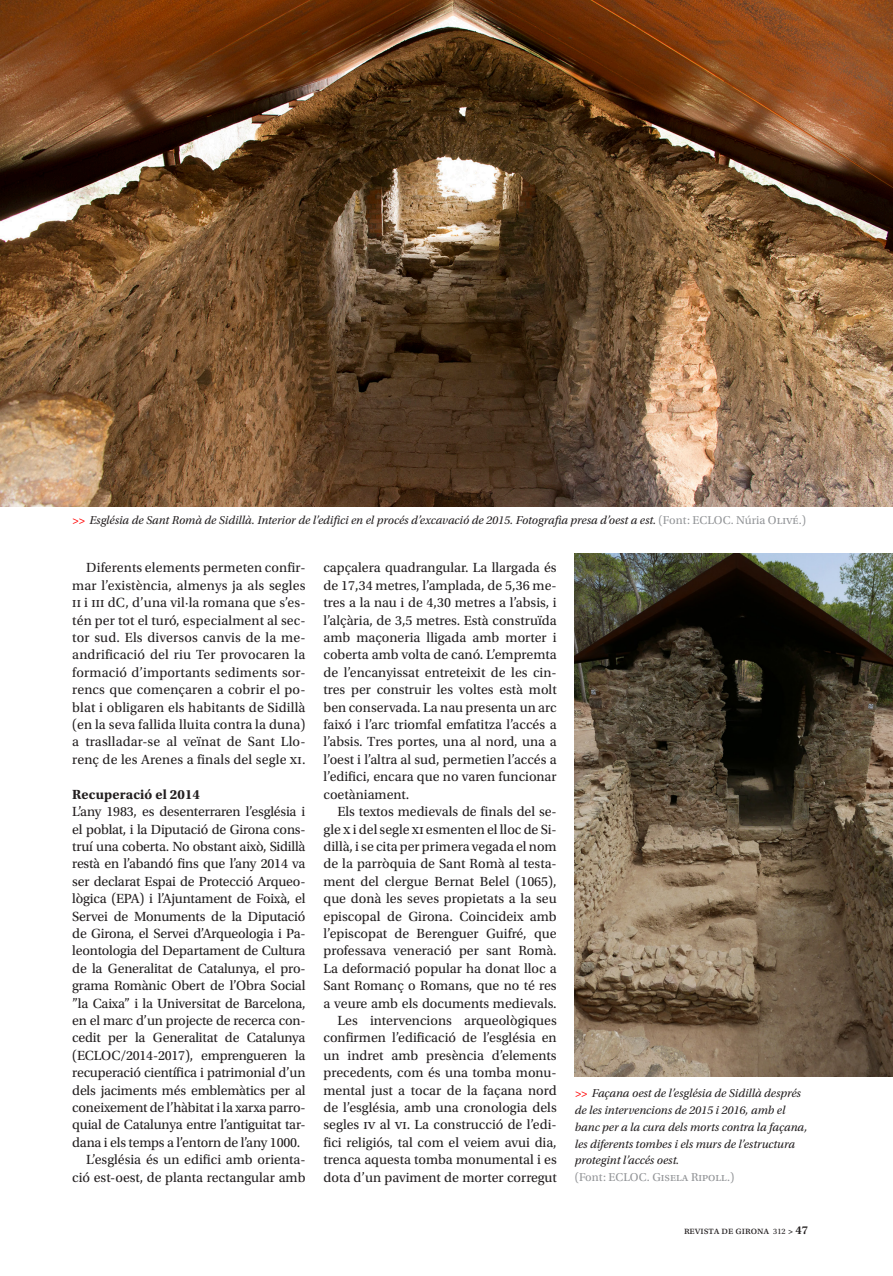
<style>
.page{position:relative;width:893px;height:1276px;background:#fff}
.page>*{position:absolute;margin:0;border:0;box-sizing:border-box;transform-origin:0 0}
.BASIC__Utopia{font:13.95px/17.4px "Utopia Std";letter-spacing:-.005em;color:#231f20;text-align:justify}
.BASIC__Utopia-2{font:700 13.95px "Utopia Std";letter-spacing:.01em;color:#231f20}
.PEUS_DE_FOTO{font:italic 12px/16.8px "Utopia Std";color:#231f20}
.PEUS_DE_FOTO-2{font:12px "Utopia Std";color:#939598}
.t1{font:10.5px "Utopia Std";color:#231f20}
.s1{color:#f00}
.s2{font-style:normal;color:#939598}
.s3{font-size:8.25px}
.s4{font-weight:600;font-size:9px}
.s5{font-weight:600;font-size:12px}
</style>
<div class="page">
<img style="left:0;top:0;width:893px;height:506px">
<img style="left:575px;top:553px;width:318px;height:523px">
<p class="PEUS_DE_FOTO" style="left:72px;top:512px;width:735px"><span class="s1">&gt;&gt;</span> Església de Sant Romà de Sidillà. Interior de l’edifici en el procés d’excavació de 2015. Fotografia presa d’oest a est. <span class="s2">(Font: ECLOC. Núria Olivé.)</span></p>
<p class="BASIC__Utopia" style="left:72px;top:559px;width:235px;text-indent:14px">Diferents elements permeten confir&shy;mar l’existència, almenys ja als segles ii i iii dC, d’una vil·la romana que s’es&shy;tén per tot el turó, especialment al sec&shy;tor sud. Els diversos canvis de la me&shy;andrificació del riu Ter provocaren la formació d’importants sediments sor&shy;rencs que començaren a cobrir el po&shy;blat i obligaren els habitants de Sidillà (en la seva fallida lluita contra la duna) a traslladar-se al veïnat de Sant Llo&shy;renç de les Arenes a finals del segle xi.</p>
<p class="BASIC__Utopia-2" style="left:72px;top:786px;width:129px">Recuperació el 2014</p>
<p class="BASIC__Utopia" style="left:72px;top:803px;width:235px">L’any 1983, es desenterraren l’església i el poblat, i la Diputació de Girona cons&shy;truí una coberta. No obstant això, Sidillà restà en l’abandó fins que l’any 2014 va ser declarat Espai de Protecció Arqueo&shy;lògica (EPA) i l’Ajuntament de Foixà, el Servei de Monuments de la Diputació de Girona, el Servei d’Arqueologia i Pa&shy;leontologia del Departament de Cultura de la Generalitat de Catalunya, el pro&shy;grama Romànic Obert de l’Obra Social ”la Caixa” i la Universitat de Barcelona, en el marc d’un projecte de recerca con&shy;cedit per la Generalitat de Catalunya (ECLOC/2014-2017), emprengueren la recuperació científica i patrimonial d’un dels jaciments més emblemàtics per al coneixement de l’hàbitat i la xarxa parro&shy;quial de Catalunya entre l’antiguitat tar&shy;dana i els temps a l’entorn de l’any 1000.</p>
<p class="BASIC__Utopia" style="left:72px;top:1151px;width:235px;text-align:right">L’església és un edifici amb orienta&shy;ció est-oest, de planta rectangular amb</p>
<p class="BASIC__Utopia" style="left:323px;top:559px;width:235px">capçalera quadrangular. La llargada és de 17,34 metres, l’amplada, de 5,36 me&shy;tres a la nau i de 4,30 metres a l’absis, i l’alçària, de 3,5 metres. Està construïda amb maçoneria lligada amb morter i coberta amb volta de canó. L’empremta de l’encanyissat entreteixit de les cin&shy;tres per construir les voltes està molt ben conservada. La nau presenta un arc faixó i l’arc triomfal emfatitza l’accés a l’absis. Tres portes, una al nord, una a l’oest i l’altra al sud, permetien l’accés a l’edifici, encara que no varen funcionar coetàniament.</p>
<p class="BASIC__Utopia" style="left:323px;top:803px;width:235px;text-align:right">Els textos medievals de finals del se&shy;gle x i del segle xi esmenten el lloc de Si&shy;dillà, i se cita per primera vegada el nom de la parròquia de Sant Romà al testa&shy;ment del clergue Bernat Belel (1065), que donà les seves propietats a la seu episcopal de Girona. Coincideix amb l’episcopat de Berenguer Guifré, que professava veneració per sant Romà.<br>La deformació popular ha donat lloc a Sant Romanç o Romans, que no té res a veure amb els documents medievals.<br>Les intervencions arqueològiques confirmen l’edificació de l’església en un indret amb presència d’elements precedents, com és una tomba monu&shy;mental just a tocar de la façana nord de l’església, amb una cronologia dels segles iv al vi. La construcció de l’edi&shy;fici religiós, tal com el veiem avui dia, trenca aquesta tomba monumental i es dota d’un paviment de morter corregut</p>
<p class="PEUS_DE_FOTO" style="left:575px;top:1085px;width:234px"><span class="s1">&gt;&gt;</span> Façana oest de l’església de Sidillà després de les intervencions de 2015 i 2016, amb el banc per a la cura dels morts contra la façana, les diferents tombes i els murs de l’estructura protegint l’accés oest.</p>
<p class="PEUS_DE_FOTO-2" style="left:575px;top:1170px;width:161px">(Font: ECLOC. Gisela Ripoll.)</p>
<p class="t1" style="left:684px;top:1224px;width:125px">revista de girona <span class="s3">312</span> <span class="s4">&gt;</span> <span class="s5">47</span></p>
</div>
